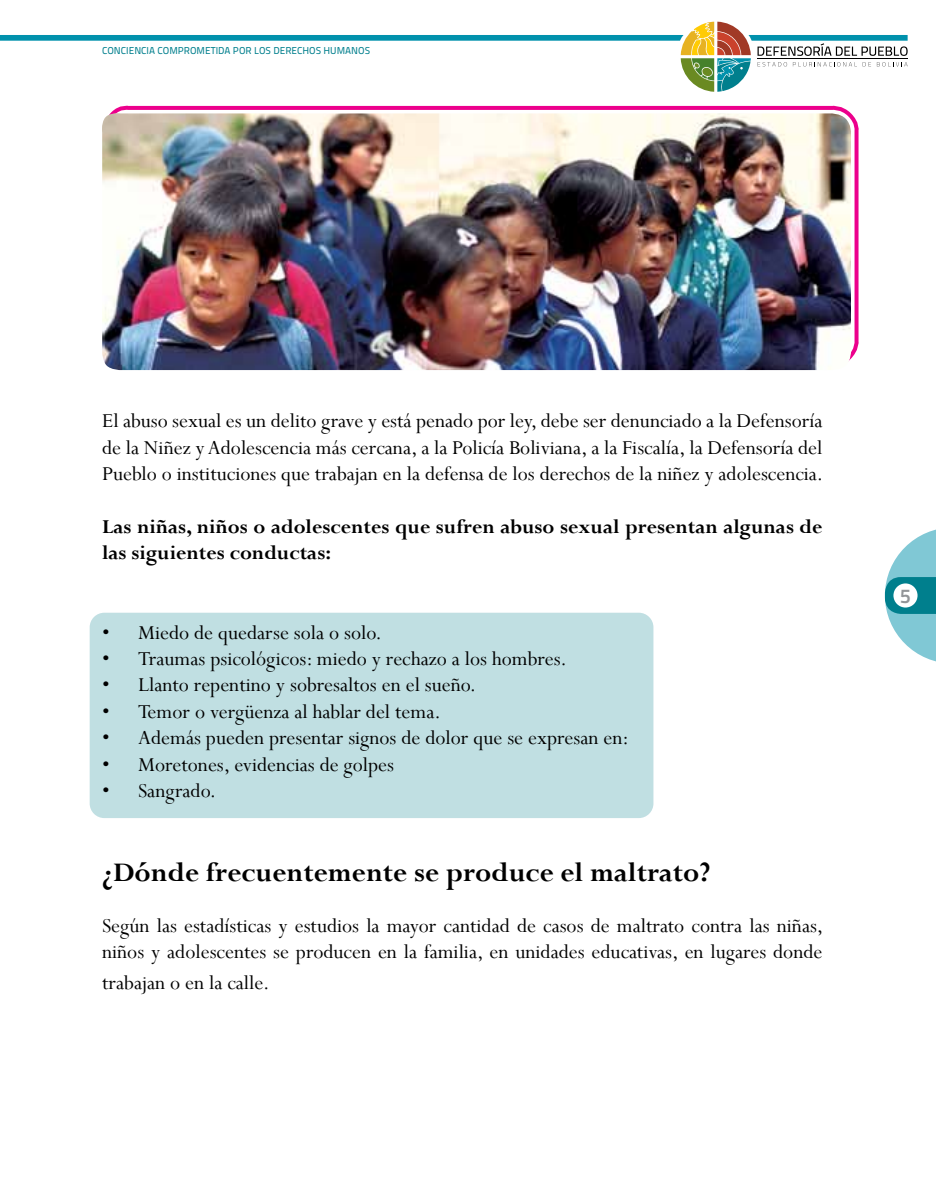
<style>
.page{position:relative;width:936px;height:1191px;background:#fff}
.page>*{position:absolute;margin:0;border:0;box-sizing:border-box;transform-origin:0 0}
.t1{font:700 30px "Perpetua";color:#000}
.t2{font:22px/26.4px "Perpetua";color:#000;text-align:justify}
.t3{font:700 22px/26.4px "Perpetua";color:#000}
.t4{font:20px "Titillium Maps 26 L 750 wt";color:#939598}
.t5{font:10px "Titillium Maps 26 L 500 wt";color:#007f8d}
</style>
<div class="page">
<svg style="left:884px;top:530px;width:51px;height:131px"></svg>
<div style="left:893px;top:583px;width:24px;height:24px;background:#fff;border-radius:50%"></div>
<svg style="left:0;top:22px;width:907px;height:70px"></svg>
<div style="left:90px;top:612px;width:563px;height:206px;background:#c0dfe2;border-radius:15px"></div>
<svg style="left:110px;top:105px;width:749px;height:266px"></svg>
<img style="left:102px;top:113px;width:749px;height:257px">
<p class="t5" style="left:102px;top:43px;width:269px">CONCIENCIA COMPROMETIDA POR LOS DERECHOS HUMANOS</p>
<p class="t2" style="left:102px;top:407px;width:722px">El abuso sexual es un delito grave y está penado por ley, debe ser denunciado a la Defensoría de la Niñez y Adolescencia más cercana, a la Policía Boliviana, a la Fiscalía, la Defensoría del Pueblo o instituciones que trabajan en la defensa de los derechos de la niñez y adolescencia.</p>
<p class="t3" style="left:102px;top:513px;width:722px">Las niñas, niños o adolescentes que sufren abuso sexual presentan algunas de las siguientes conductas:</p>
<p class="t2" style="left:102px;top:618px;width:281px">• Miedo de quedarse sola o solo.</p>
<p class="t2" style="left:102px;top:645px;width:466px">• Traumas psicológicos: miedo y rechazo a los hombres.</p>
<p class="t2" style="left:102px;top:671px;width:376px">• Llanto repentino y sobresaltos en el sueño.</p>
<p class="t2" style="left:102px;top:698px;width:340px">• Temor o vergüenza al hablar del tema.</p>
<p class="t2" style="left:102px;top:724px;width:528px">• Además pueden presentar signos de dolor que se expresan en:</p>
<p class="t2" style="left:102px;top:750px;width:293px">• Moretones, evidencias de golpes</p>
<p class="t2" style="left:102px;top:777px;width:115px">• Sangrado.</p>
<h1 class="t1" style="left:102px;top:853px;width:609px">¿Dónde frecuentemente se produce el maltrato?</h1>
<p class="t2" style="left:102px;top:911px;width:722px">Según las estadísticas y estudios la mayor cantidad de casos de maltrato contra las niñas, niños y adolescentes se producen en la familia, en unidades educativas, en lugares donde</p>
<p class="t2" style="left:102px;top:969px;width:169px">trabajan o en la calle.</p>
<p class="t4" style="left:900px;top:580px;width:12px">5</p>
</div>
